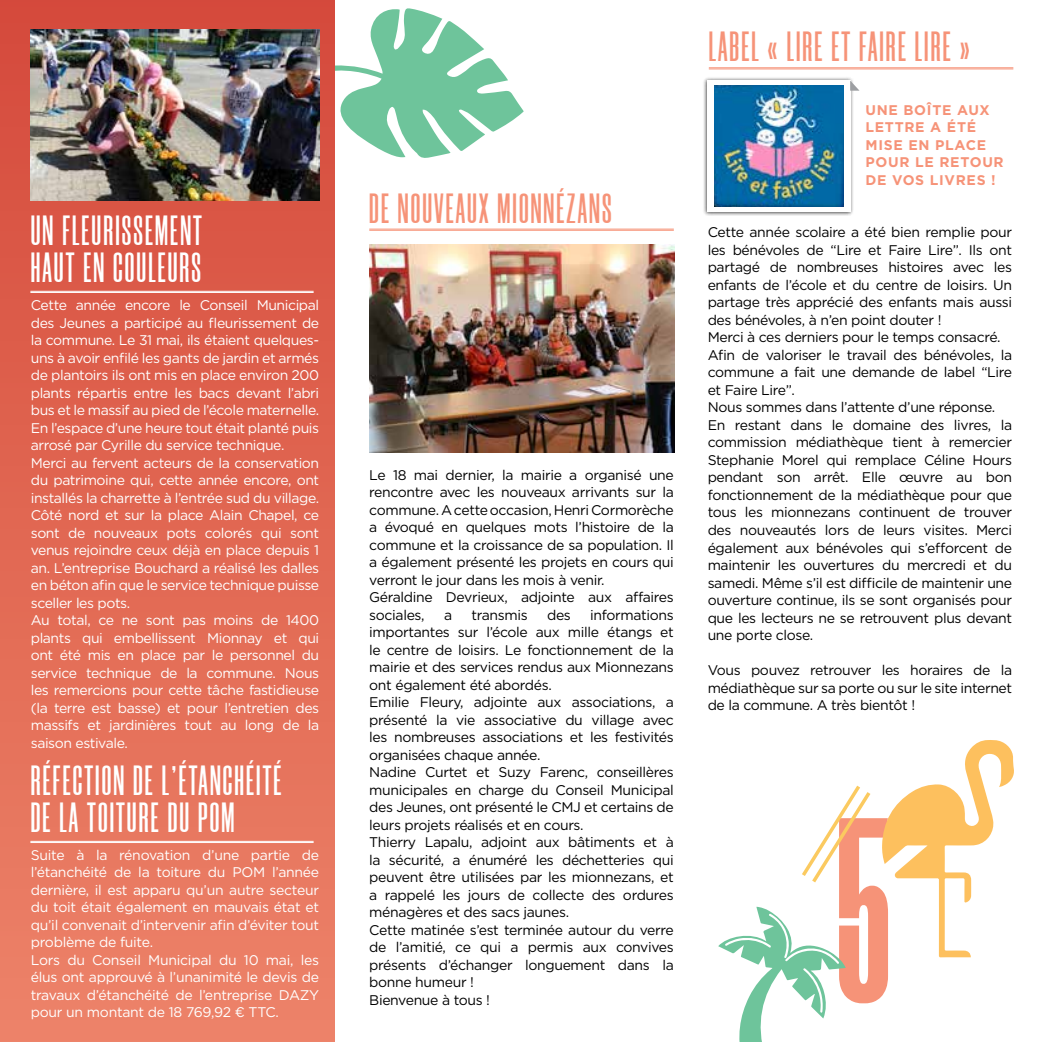
<style>
.page{position:relative;width:1042px;height:1042px;background:#fff}
.page>*{position:absolute;margin:0;border:0;box-sizing:border-box;transform-origin:0 0}
.t1{font:800 262.5px "Morganite";color:#f69378;scale:.86 1}
.t2{font:600 42px/36.8px "Morganite";letter-spacing:.05em;color:#fff}
.t3{font:600 42px "Morganite";letter-spacing:.05em;color:#f69378}
.t4{font:14px/17.5px "Gotham";letter-spacing:-.025em;color:#000}
.t5{font:14px/17.5px "Gotham";letter-spacing:-.03em;color:#fff}
.t6{font:700 14px "Gotham";letter-spacing:.05em;color:#f69378}
</style>
<div class="page">
<svg style="left:335px;top:8px;width:189px;height:150px"></svg>
<div style="left:0;top:0;width:335px;height:1042px;background:linear-gradient(to bottom,#d34c3e,#ed8268)"></div>
<hr style="left:30px;top:291px;width:284px;height:1px;background:#fff">
<hr style="left:30px;top:292px;width:284px;height:1px;background:#fff">
<hr style="left:30px;top:841px;width:284px;height:1px;background:#fff">
<hr style="left:30px;top:842px;width:284px;height:1px;background:#fff">
<svg style="left:802px;top:785px;width:69px;height:98px"></svg>
<hr style="left:369px;top:229px;width:305px;height:1px;background:#f69378">
<hr style="left:369px;top:230px;width:305px;height:1px;background:#f69378">
<hr style="left:709px;top:67px;width:304px;height:1px;background:#f69378">
<hr style="left:709px;top:69px;width:304px;height:1px;background:#f69378">
<img style="left:31px;top:30px;width:288px;height:171px">
<img style="left:369px;top:244px;width:305px;height:208px">
<div style="left:703px;top:76px;width:151px;height:140px;background:#000;opacity:.75"></div>
<div style="left:707px;top:81px;width:143px;height:131px;background:#fff"></div>
<svg style="left:850px;top:81px;width:9px;height:10px"></svg>
<img style="left:714px;top:85px;width:130px;height:122px">
<svg style="left:718px;top:907px;width:128px;height:135px"></svg>
<svg style="left:882px;top:740px;width:132px;height:217px"></svg>
<h2 class="t2" style="left:31px;top:212px;width:173px">UN FLEURISSEMENT<br>HAUT EN COULEURS</h2>
<p class="t5" style="left:31px;top:296px;width:290px">Cette année encore le Conseil Municipal des Jeunes a participé au fleurissement de la commune. Le 31 mai, ils étaient quelques&shy;uns à avoir enfilé les gants de jardin et armés de plantoirs ils ont mis en place environ 200 plants répartis entre les bacs devant l’abri bus et le massif au pied de l’école maternelle.<br>En l’espace d’une heure tout était planté puis arrosé par Cyrille du service technique.<br>Merci au fervent acteurs de la conservation du patrimoine qui, cette année encore, ont installés la charrette à l’entrée sud du village.<br>Côté nord et sur la place Alain Chapel, ce sont de nouveaux pots colorés qui sont venus rejoindre ceux déjà en place depuis 1 an. L’entreprise Bouchard a réalisé les dalles en béton afin que le service technique puisse sceller les pots.<br>Au total, ce ne sont pas moins de 1400 plants qui embellissent Mionnay et qui ont été mis en place par le personnel du service technique de la commune. Nous les remercions pour cette tâche fastidieuse (la terre est basse) et pour l’entretien des massifs et jardinières tout au long de la saison estivale.</p>
<h2 class="t2" style="left:31px;top:762px;width:252px">RÉFECTION DE L’ÉTANCHÉITÉ<br>DE LA TOITURE DU POM</h2>
<p class="t5" style="left:31px;top:846px;width:290px">Suite à la rénovation d’une partie de l’étanchéité de la toiture du POM l’année dernière, il est apparu qu’un autre secteur du toit était également en mauvais état et qu’il convenait d’intervenir afin d’éviter tout problème de fuite.<br>Lors du Conseil Municipal du 10 mai, les élus ont approuvé à l’unanimité le devis de travaux d’étanchéité de l’entreprise DAZY pour un montant de 18 769,92 € TTC.</p>
<h2 class="t3" style="left:369px;top:187px;width:244px">DE NOUVEAUX MIONNÉZANS</h2>
<p class="t4" style="left:369px;top:466px;width:306px">Le 18 mai dernier, la mairie a organisé une rencontre avec les nouveaux arrivants sur la commune. A cette occasion, Henri Cormorèche a évoqué en quelques mots l’histoire de la commune et la croissance de sa population. Il a également présenté les projets en cours qui verront le jour dans les mois à venir.<br>Géraldine Devrieux, adjointe aux affaires sociales,</p>
<p class="t4" style="left:369px;top:606px;width:306px;text-indent:221px">informations importantes sur l’école aux mille étangs et le centre de loisirs. Le fonctionnement de la mairie et des services rendus aux Mionnezans ont également été abordés.<br>Emilie Fleury, adjointe aux associations, a présenté la vie associative du village avec les nombreuses associations et les festivités organisées chaque année.<br>Nadine Curtet et Suzy Farenc, conseillères municipales en charge du Conseil Municipal des Jeunes, ont présenté le CMJ et certains de leurs projets réalisés et en cours.<br>Thierry Lapalu, adjoint aux bâtiments et à la sécurité, a énuméré les déchetteries qui peuvent être utilisées par les mionnezans, et a rappelé les jours de collecte des ordures ménagères et des sacs jaunes.<br>Cette matinée s’est terminée autour du verre de l’amitié, ce qui a permis aux convives présents d’échanger longuement dans la bonne humeur !<br>Bienvenue à tous !</p>
<p class="t4" style="left:444px;top:606px;width:10px">a</p>
<p class="t4" style="left:471px;top:606px;width:58px">transmis</p>
<p class="t4" style="left:547px;top:606px;width:25px">des</p>
<h2 class="t3" style="left:709px;top:25px;width:262px">LABEL « LIRE ET FAIRE LIRE »</h2>
<p class="t6" style="left:865px;top:102px;width:12px">UNE</p>
<p class="t6" style="left:903px;top:102px;width:88px">BOÎTE AUX</p>
<p class="t6" style="left:865px;top:119px;width:11px">LETT</p>
<p class="t6" style="left:904px;top:119px;width:73px">RE a éTé</p>
<p class="t6" style="left:865px;top:137px;width:10px">MISE</p>
<p class="t6" style="left:908px;top:137px;width:38px">EN PLA</p>
<p class="t6" style="left:965px;top:137px;width:20px">CE</p>
<p class="t6" style="left:865px;top:154px;width:12px">POU</p>
<p class="t6" style="left:899px;top:154px;width:62px">R LE RETOU</p>
<p class="t6" style="left:993px;top:154px;width:12px">R</p>
<p class="t6" style="left:865px;top:172px;width:38px">DE VOS</p>
<p class="t6" style="left:930px;top:172px;width:9px">LIV</p>
<p class="t6" style="left:956px;top:172px;width:41px">RES !</p>
<p class="t4" style="left:708px;top:223px;width:306px">Cette année scolaire a été bien remplie pour les bénévoles de “Lire et Faire Lire”. Ils ont partagé de nombreuses histoires avec les enfants de l’école et du centre de loisirs. Un partage très apprécié des enfants mais aussi des bénévoles, à n’en point douter !<br>Merci à ces derniers pour le temps consacré.<br>Afin de valoriser le travail des bénévoles, la commune a fait une demande de label “Lire et Faire Lire”.<br>Nous sommes dans l’attente d’une réponse.<br>En restant dans le domaine des livres, la commission médiathèque tient à remercier Stephanie Morel qui remplace Céline Hours pendant son arrêt. Elle œuvre au bon fonctionnement de la médiathèque pour que tous les mionnezans continuent de trouver des nouveautés lors de leurs visites. Merci également aux bénévoles qui s’efforcent de maintenir les ouvertures du mercredi et du samedi. Même s’il est difficile de maintenir une ouverture continue, ils se sont organisés pour que les lecteurs ne se retrouvent plus devant une porte close.</p>
<p class="t4" style="left:708px;top:661px;width:306px;text-align:justify">Vous pouvez retrouver les horaires de la médiathèque sur sa porte ou sur le site internet de la commune. A très bientôt !</p>
<h1 class="t1" style="left:836px;top:775px;width:65px">5</h1>
</div>
